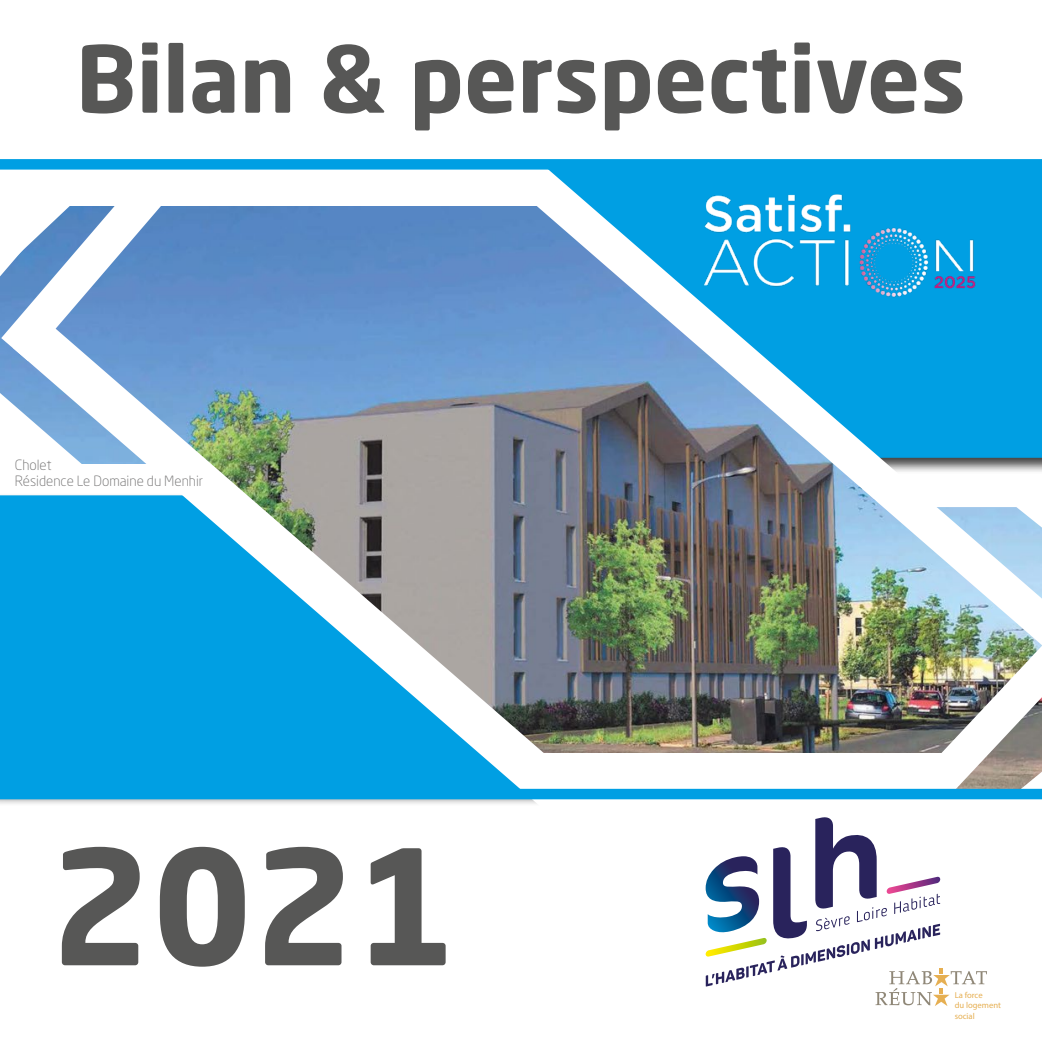
<style>
.page{position:relative;width:1042px;height:1042px;background:#fff}
.page>*{position:absolute;margin:0;border:0;box-sizing:border-box;transform-origin:0 0}
.t1{font:700 157.5px "Neo Sans Std";color:#575756}
.t2{font:700 91px "Neo Sans Std";color:#575756}
.t3{font:300 14px/16.8px "Neo Sans Std";color:#706f6f}
.t4{font:8.58px/10.3px "Myriad Pro";color:#e6af52}
</style>
<div class="page">
<img style="left:0;top:206px;width:1042px;height:547px">
<svg style="left:1px;top:206px;width:337px;height:155px;background:#6b95cb"></svg>
<div style="left:0;top:494px;width:13px;height:295px;background:#009fe3"></div>
<img style="left:768px;top:646px;width:274px;height:154px">
<svg style="left:13px;top:315px;width:601px;height:489px;background:#5ba6ca"></svg>
<div style="left:536px;top:753px;width:406px;height:36px;background:#fff"></div>
<svg style="left:0;top:206px;width:237px;height:70px;fill:#5789c4"></svg>
<div style="left:0;top:789px;width:1042px;height:10px;background:#009fe3"></div>
<div style="left:0;top:464px;width:197px;height:26px;background:#fff"></div>
<img style="left:512px;top:170px;width:530px;height:475px">
<svg style="left:705px;top:817px;width:282px;height:189px"></svg>
<div style="left:0;top:159px;width:1042px;height:11px;background:#009fe3"></div>
<div style="left:0;top:171px;width:547px;height:35px;background:#fff"></div>
<img style="left:692px;top:186px;width:320px;height:129px">
<svg style="left:0;top:393px;width:84px;height:99px"></svg>
<h2 class="t2" style="left:76px;top:21px;width:892px">Bilan &amp; perspectives</h2>
<p class="t3" style="left:15px;top:456px;width:190px">Cholet<br>Résidence Le Domaine du Menhir</p>
<h1 class="t1" style="left:50px;top:806px;width:408px">2021</h1>
<p class="t4" style="left:954px;top:990px;width:48px">La force<br>du logement social</p>
</div>
